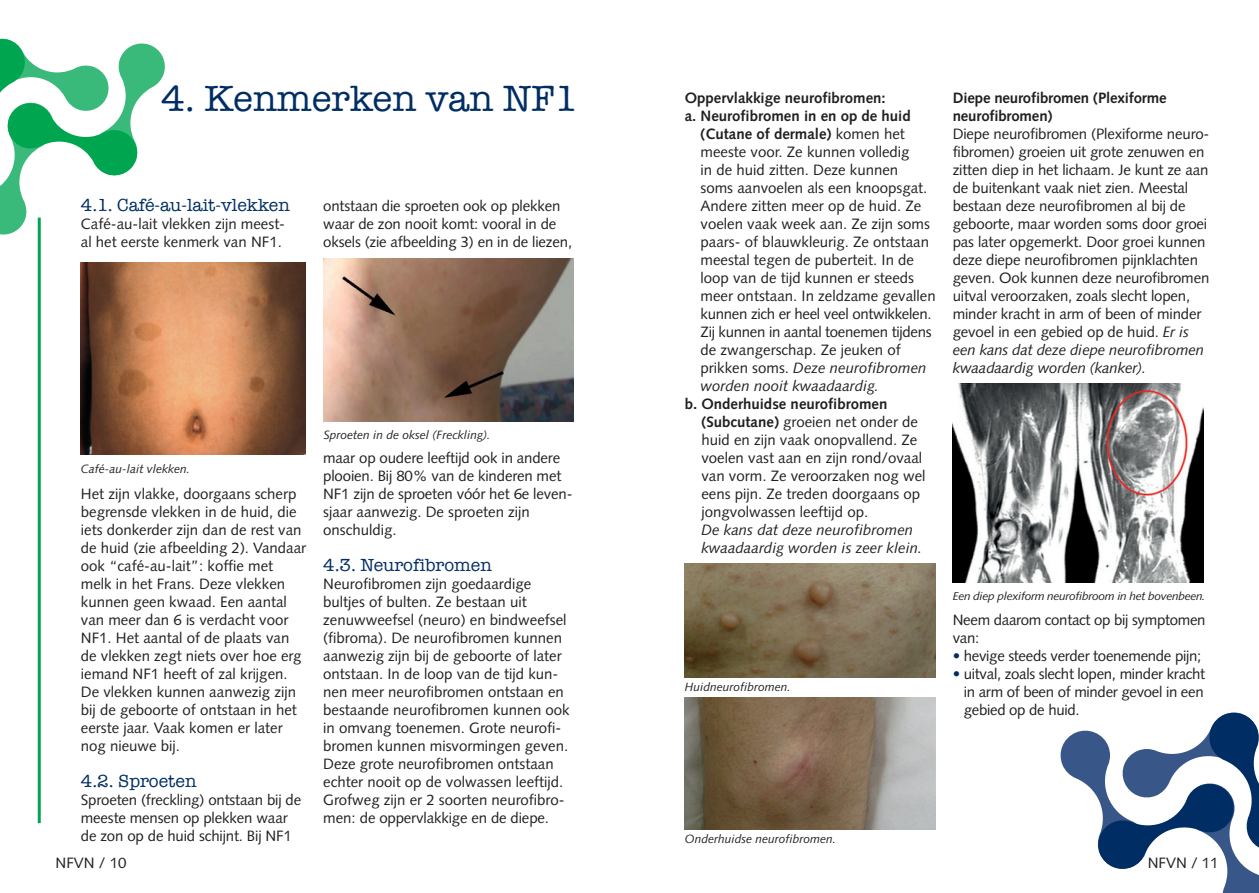
<style>
.page{position:relative;width:1259px;height:893px;background:#fff}
.page>*{position:absolute;margin:0;border:0;box-sizing:border-box;transform-origin:0 0}
.t1{font:37.5px "American Typewriter";color:#002e64}
.t2{font:18px "American Typewriter";color:#002e64}
.t3{font:15px/18px "Syntax LT Std";color:#231f20}
.t4{font:15px/18px "Syntax LT Std";letter-spacing:-.02em;color:#231f20}
.t5{font:700 15px/18px "Syntax LT Std";color:#231f20}
.t6{font:italic 15px/18px "Syntax LT Std";color:#231f20}
.t7{font:italic 12px "Syntax LT Std";color:#231f20}
.t8{font:italic 11.4px "Syntax LT Std";letter-spacing:-.03em;color:#231f20;scale:1.05 1}
.s1{font-weight:400}
.s2{font-style:normal}
.s3{font-weight:700}
.s4{font-style:italic}
.s5{font-family:"Frutiger LT Std";font-weight:300;color:#002e64}
</style>
<div class="page">
<img style="left:685px;top:563px;width:250px;height:114px">
<img style="left:685px;top:697px;width:250px;height:132px">
<img style="left:81px;top:263px;width:224px;height:192px">
<img style="left:324px;top:258px;width:250px;height:163px">
<svg style="left:0;top:38px;width:165px;height:199px"></svg>
<svg style="left:1060px;top:712px;width:199px;height:181px"></svg>
<img style="left:952px;top:384px;width:251px;height:199px">
<hr style="left:38px;top:218px;width:3px;height:605px;background:#00a54f">
<h1 class="t1" style="left:161px;top:70px;width:419px">4. Kenmerken van NF1</h1>
<p class="t2" style="left:81px;top:191px;width:210px">4.1. Café-au-lait-vlekken</p>
<p class="t3" style="left:81px;top:215px;width:206px">Café-au-lait vlekken zijn meest&shy;al het eerste kenmerk van NF1.</p>
<p class="t3" style="left:323px;top:197px;width:250px">ontstaan die sproeten ook op plekken waar de zon nooit komt: vooral in de oksels (zie afbeelding 3) en in de liezen,</p>
<p class="t7" style="left:81px;top:461px;width:111px">Café-au-lait vlekken.</p>
<p class="t3" style="left:81px;top:485px;width:227px">Het zijn vlakke, doorgaans scherp begrensde vlekken in de huid, die iets donkerder zijn dan de rest van de huid (zie afbeelding 2). Vandaar ook “café-au-lait”: koffie met melk in het Frans. Deze vlekken kunnen geen kwaad. Een aantal van meer dan 6 is verdacht voor<br>NF1. Het aantal of de plaats van de vlekken zegt niets over hoe erg iemand NF1 heeft of zal krijgen.<br>De vlekken kunnen aanwezig zijn bij de geboorte of ontstaan in het eerste jaar. Vaak komen er later nog nieuwe bij.</p>
<p class="t2" style="left:81px;top:767px;width:117px">4.2. Sproeten</p>
<p class="t3" style="left:81px;top:791px;width:222px">Sproeten (freckling) ontstaan bij de meeste mensen op plekken waar de zon op de huid schijnt. Bij NF1</p>
<p class="t7" style="left:324px;top:428px;width:168px">Sproeten in de oksel (Freckling).</p>
<p class="t3" style="left:323px;top:449px;width:251px">maar op oudere leeftijd ook in andere plooien. Bij 80% van de kinderen met<br>NF1 zijn de sproeten vóór het 6e leven&shy;sjaar aanwezig. De sproeten zijn onschuldig.</p>
<p class="t2" style="left:323px;top:551px;width:170px">4.3. Neurofibromen</p>
<p class="t3" style="left:323px;top:575px;width:248px">Neurofibromen zijn goedaardige bultjes of bulten. Ze bestaan uit zenuwweefsel (neuro) en bindweefsel (fibroma). De neurofibromen kunnen aanwezig zijn bij de geboorte of later ontstaan. In de loop van de tijd kun&shy;nen meer neurofibromen ontstaan en bestaande neurofibromen kunnen ook in omvang toenemen. Grote neurofi&shy;bromen kunnen misvormingen geven.<br>Deze grote neurofibromen ontstaan echter nooit op de volwassen leeftijd.<br>Grofweg zijn er 2 soorten neurofibro&shy;men: de oppervlakkige en de diepe.</p>
<p class="t5" style="left:685px;top:89px;width:202px">Oppervlakkige neurofibromen:</p>
<p class="t5" style="left:685px;top:107px;width:227px">a. Neurofibromen in en op de huid</p>
<p class="t5" style="left:700px;top:125px;width:206px">(Cutane of dermale) <span class="s1">komen het</span></p>
<p class="t3" style="left:700px;top:143px;width:210px">meeste voor. Ze kunnen volledig</p>
<p class="t3" style="left:700px;top:161px;width:199px">in de huid zitten. Deze kunnen</p>
<p class="t3" style="left:700px;top:179px;width:228px">soms aanvoelen als een knoopsgat.</p>
<p class="t3" style="left:700px;top:197px;width:222px">Andere zitten meer op de huid. Ze</p>
<p class="t3" style="left:700px;top:215px;width:231px">voelen vaak week aan. Ze zijn soms</p>
<p class="t3" style="left:700px;top:233px;width:230px">paars- of blauwkleurig. Ze ontstaan</p>
<p class="t3" style="left:700px;top:251px;width:215px">meestal tegen de puberteit. In de</p>
<p class="t3" style="left:700px;top:269px;width:215px">loop van de tijd kunnen er steeds</p>
<p class="t3" style="left:700px;top:287px;width:237px">meer ontstaan. In zeldzame gevallen</p>
<p class="t4" style="left:700px;top:305px;width:232px">kunnen zich er heel veel ontwikkelen.</p>
<p class="t4" style="left:700px;top:323px;width:232px">Zij kunnen in aantal toenemen tijdens</p>
<p class="t3" style="left:700px;top:341px;width:202px">de zwangerschap. Ze jeuken of</p>
<p class="t6" style="left:700px;top:359px;width:227px"><span class="s2">prikken soms.</span> Deze neurofibromen</p>
<p class="t6" style="left:700px;top:377px;width:180px">worden nooit kwaadaardig.</p>
<p class="t3" style="left:701px;top:395px;width:226px;text-indent:-17px"><span class="s3">b. Onderhuidse neurofibromen (Subcutane)</span> groeien net onder de huid en zijn vaak onopvallend. Ze voelen vast aan en zijn rond/ovaal van vorm. Ze veroorzaken nog wel eens pijn. Ze treden doorgaans op jongvolwassen leeftijd op.</p>
<p class="t6" style="left:701px;top:521px;width:222px">De kans dat deze neurofibromen kwaadaardig worden is zeer klein.</p>
<p class="t7" style="left:685px;top:680px;width:108px">Huidneurofibromen.</p>
<p class="t5" style="left:952px;top:89px;width:215px">Diepe neurofibromen (Plexiforme neurofibromen)</p>
<p class="t3" style="left:952px;top:125px;width:258px">Diepe neurofibromen (Plexiforme neuro&shy;fibromen) groeien uit grote zenuwen en zitten diep in het lichaam. Je kunt ze aan de buitenkant vaak niet zien. Meestal bestaan deze neurofibromen al bij de geboorte, maar worden soms door groei pas later opgemerkt. Door groei kunnen deze diepe neurofibromen pijnklachten geven. Ook kunnen deze neurofibromen uitval veroorzaken, zoals slecht lopen, minder kracht in arm of been of minder gevoel in een gebied op de huid. <span class="s4">Er is een kans dat deze diepe neurofibromen kwaadaardig worden (kanker).</span></p>
<p class="t8" style="left:952px;top:589px;width:242px">Een diep plexiform neurofibroom in het bovenbeen.</p>
<p class="t4" style="left:952px;top:611px;width:254px">Neem daarom contact op bij symptomen van:</p>
<p class="t4" style="left:952px;top:647px;width:250px"><span class="s5">•</span> hevige steeds verder toenemende pijn;</p>
<p class="t3" style="left:964px;top:665px;width:243px;text-align:justify;text-indent:-11px"><span class="s5">•</span> uitval, zoals slecht lopen, minder kracht in arm of been of minder gevoel in een gebied op de huid.</p>
<p class="t7" style="left:685px;top:831px;width:153px">Onderhuidse neurofibromen.</p>
<p class="t3" style="left:56px;top:854px;width:72px">NFVN / 10</p>
<p class="t3" style="left:1147px;top:854px;width:72px">NFVN / 11</p>
</div>
